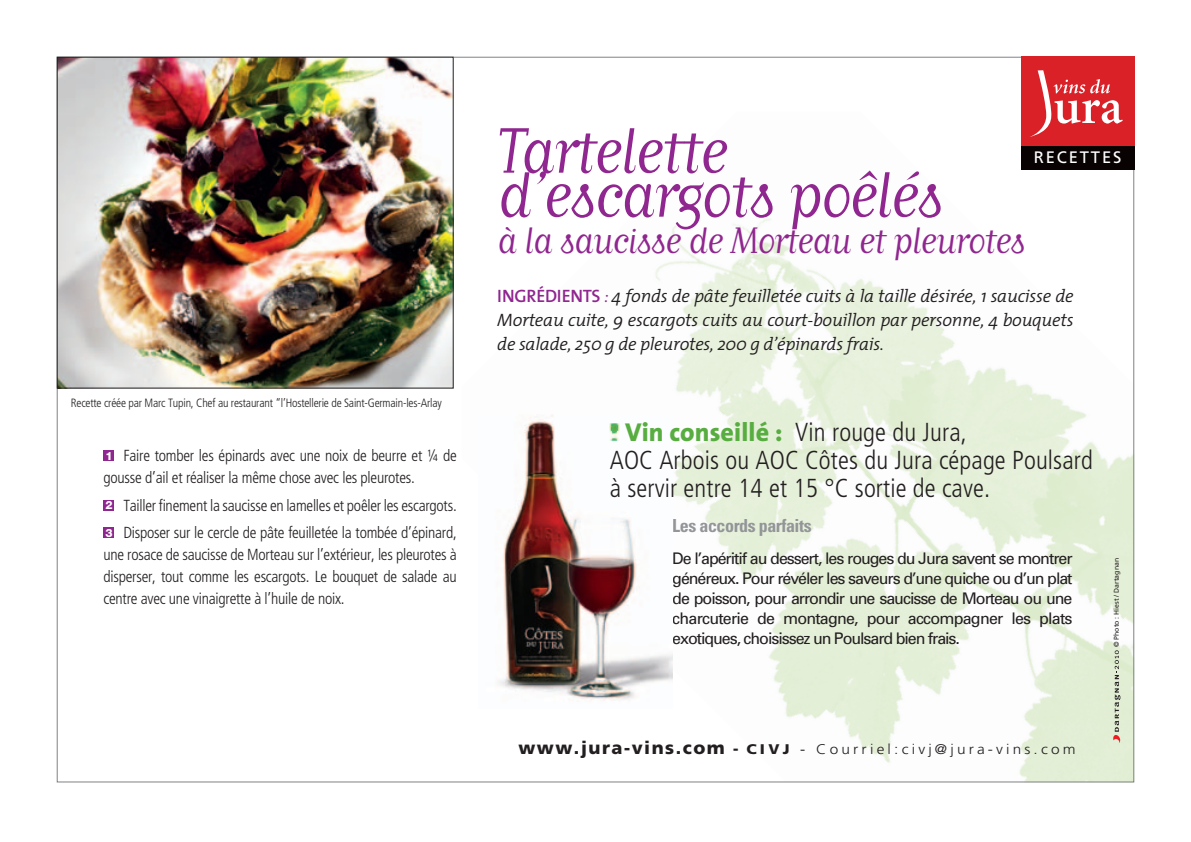
<style>
.page{position:relative;width:1191px;height:842px;background:#fff}
.page>*{position:absolute;margin:0;border:0;box-sizing:border-box;transform-origin:0 0}
.t1{font:75.4px "Matrix Script";letter-spacing:-.045em;color:#90268f}
.t2{font:43.2px "Matrix Script";letter-spacing:-.045em;color:#90268f}
.t3{font:300 condensed 26px/28px "Frutiger";letter-spacing:.005em;color:#231f20}
.t4{font:italic 300 18px/24px "The Mix";letter-spacing:-.015em;color:#231f20;text-align:justify}
._1{font:700 condensed 18px "Univers";letter-spacing:-.025em;color:#939598}
.Normal_e{font:16.6px "Frutiger";letter-spacing:.11em;color:#fff}
._01_texte_recette{font:300 condensed 16px/22px "Frutiger";letter-spacing:-.015em;color:#231f20}
.fiches_accord_txt{font:16px/20.2px "Univers";letter-spacing:-.065em;color:#231f20;text-align:justify}
.Normal_e-2{font:300 14px "Frutiger";letter-spacing:.205em;color:#231f20;scale:1.1 1}
._01_texte_recette-2{font:300 condensed 12px "Frutiger";letter-spacing:-.015em;color:#231f20}
.t5{font:800 11.4px "Helvetica Neue LT";color:#fff}
.Normal_e-3{font:7px "Frutiger";color:#231f20}
.s1{font-family:"The Sans";font-weight:600;font-style:normal;color:#90268f}
.s2{color:#90268f}
.s3{font-family:"The Sans";font-weight:800;font-stretch:normal;color:#58ad40}
.s4{font-weight:900;font-size:18px}
.s5{font-weight:900;font-size:16px}
.s6{font-weight:900}
.s7{font-weight:400}
</style>
<div class="page">
<img style="left:655px;top:219px;width:477px;height:561px">
<div style="left:1020px;top:57px;width:114px;height:104px;background:#da2128"></div>
<svg style="left:1030px;top:70px;width:92px;height:67px"></svg>
<div style="left:1020px;top:146px;width:114px;height:24px;background:#080302"></div>
<img style="left:59px;top:59px;width:393px;height:328px">
<div style="left:57px;top:57px;width:397px;height:332px;border:1px solid #231f20"></div>
<div style="left:103px;top:450px;width:11px;height:11px;background:#90268f"></div>
<div style="left:103px;top:500px;width:11px;height:11px;background:#90268f"></div>
<div style="left:103px;top:527px;width:11px;height:11px;background:#90268f"></div>
<svg style="left:1112px;top:650px;width:8px;height:93px"></svg>
<img style="left:498px;top:414px;width:174px;height:294px">
<img style="left:609px;top:423px;width:10px;height:18px">
<p class="_01_texte_recette-2" style="left:71px;top:396px;width:372px">Recette créée par Marc Tupin, Chef au restaurant “l’Hostellerie de Saint-Germain-les-Arlay</p>
<p class="_01_texte_recette" style="left:103px;top:445px;width:355px;text-indent:20px">Faire tomber les épinards avec une noix de beurre et ¼ de gousse d’ail et réaliser la même chose avec les pleurotes.</p>
<p class="t5" style="left:105px;top:498px;width:9px">2</p>
<p class="_01_texte_recette" style="left:123px;top:494px;width:335px">Tailler finement la saucisse en lamelles et poêler les escargots.</p>
<p class="t5" style="left:105px;top:526px;width:9px">3</p>
<p class="t5" style="left:105px;top:449px;width:9px">1</p>
<p class="_01_texte_recette" style="left:103px;top:522px;width:355px;text-align:justify;text-indent:20px">Disposer sur le cercle de pâte feuilletée la tombée d’épinard, une rosace de saucisse de Morteau sur l’extérieur, les pleurotes à disperser, tout comme les escargots. Le bouquet de salade au centre avec une vinaigrette à l’huile de noix.</p>
<p class="t1" style="left:497px;top:115px;width:233px">Tartelette</p>
<p class="t1" style="left:497px;top:159px;width:449px">d’escargots poêlés</p>
<p class="t2" style="left:497px;top:219px;width:530px">à la saucisse de Morteau et pleurotes</p>
<p class="Normal_e" style="left:1033px;top:148px;width:89px">RECETTES</p>
<p class="t4" style="left:497px;top:283px;width:578px"><span class="s1">INGRÉDIENTS</span> <span class="s2">:</span> 4 fonds de pâte feuilletée cuits à la taille désirée, 1 saucisse de Morteau cuite, 9 escargots cuits au court-bouillon par personne, 4 bouquets de salade, 250 g de pleurotes, 200 g d’épinards frais.</p>
<p class="t3" style="left:609px;top:418px;width:484px;text-indent:16px"><span class="s3">Vin conseillé :</span> Vin rouge du Jura,<br>AOC Arbois ou AOC Côtes du Jura cépage Poulsard à servir entre 14 et 15 °C sortie de cave.</p>
<p class="_1" style="left:672px;top:515px;width:141px">Les accords parfaits</p>
<p class="fiches_accord_txt" style="left:672px;top:548px;width:402px">De l’apéritif au dessert, les rouges du Jura savent se montrer généreux. Pour révéler les saveurs d’une quiche ou d’un plat de poisson, pour arrondir une saucisse de Morteau ou une charcuterie de montagne, pour accompagner les plats exotiques, choisissez un Poulsard bien frais.</p>
<p class="Normal_e-3" style="left:1112px;top:647px;width:90px;rotate:-90deg">© Photo : Hiest / Dartagnan</p>
<p class="Normal_e-2" style="left:518px;top:742px;width:508px"><span class="s4">www.jura-vins.com</span> <span class="s5">-</span> <span class="s6">CIVJ</span> <span class="s7">-</span> Courriel:civj@jura-vins.com</p>
</div>
